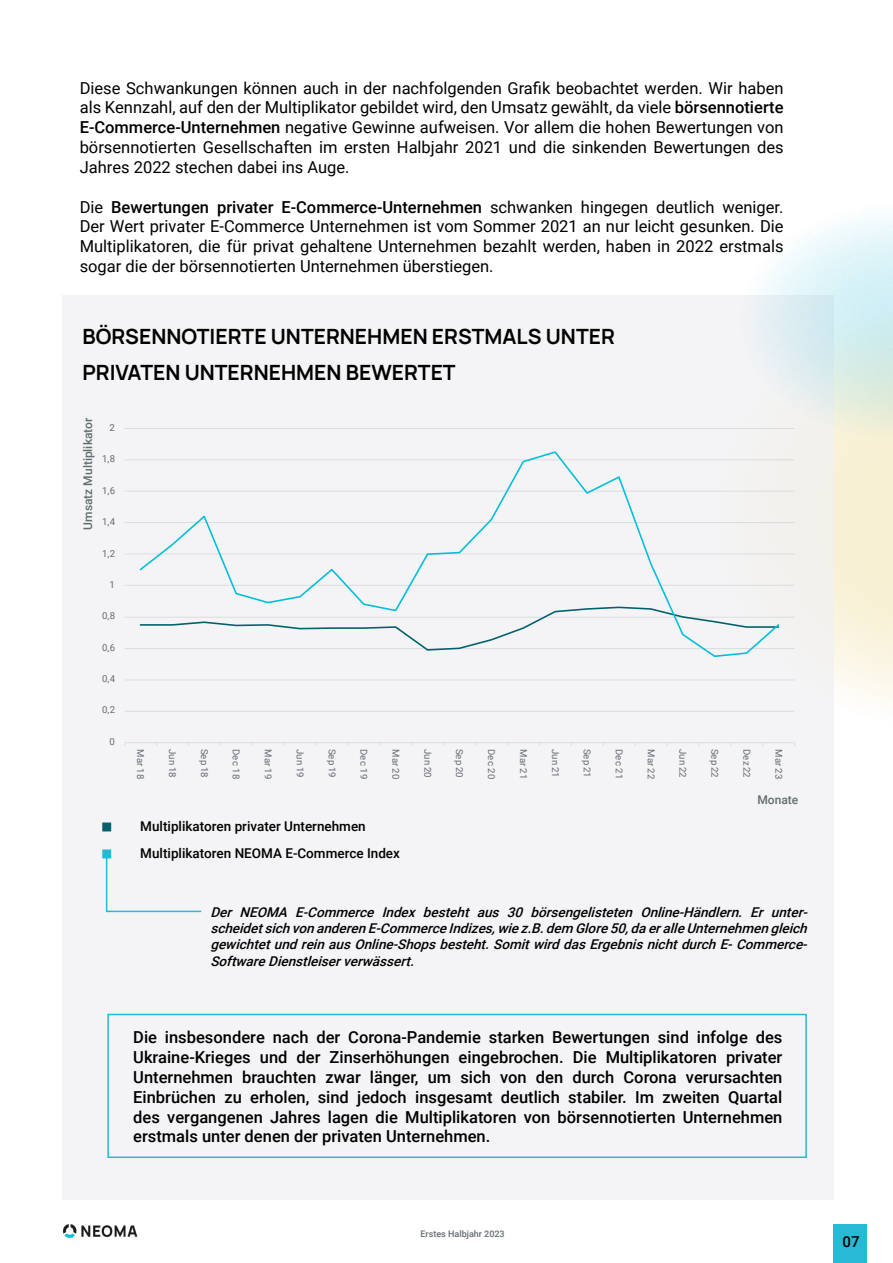
<style>
.page{position:relative;width:893px;height:1263px;background:#fff}
.page>*{position:absolute;margin:0;border:0;box-sizing:border-box;transform-origin:0 0}
.t1{font:200 21px/36px "Manrope";color:#000}
.t2{font:16.5px/19.8px "Roboto";color:#000;text-align:justify}
.t3{font:500 16.5px/19.8px "Roboto";color:#000;text-align:justify}
.t4{font:500 15px "Roboto";color:#000}
.t5{font:italic 500 13.5px/16.2px "Roboto";color:#000;text-align:justify}
.t6{font:500 13.5px/27px "Roboto";color:#000}
.t7{font:500 12px "Roboto";color:#636c70}
.t8{font:9.6px "Roboto";letter-spacing:.005em;color:#636b70}
.t9{font:500 9px "Roboto";color:#636c70}
.s1{font-weight:500}
</style>
<div class="page">
<svg style="left:834px;top:439px;width:59px;height:268px;background:#f8f2da"></svg>
<div style="left:62px;top:295px;width:772px;height:904px;background:#f0f0f3"></div>
<svg style="left:124px;top:428px;width:671px;height:318px"></svg>
<div style="left:102px;top:822px;width:9px;height:9px;background:#06606d;border:2px solid #06606d"></div>
<div style="left:102px;top:849px;width:9px;height:9px;background:#24b9d5;border:2px solid #24b9d5"></div>
<div style="left:107px;top:1014px;width:700px;height:144px;border:2px solid #27b9d5"></div>
<hr style="left:106px;top:851px;width:1px;height:61px;background:#27b9d5">
<hr style="left:107px;top:911px;width:94px;height:1px;background:#27b9d5">
<div style="left:834px;top:1225px;width:33px;height:38px;background:#27b9d5"></div>
<img style="left:62px;top:1224px;width:76px;height:14px">
<svg style="left:740px;top:209px;width:153px;height:230px"></svg>
<p class="t2" style="left:80px;top:77px;width:705px">Diese Schwankungen können auch in der nachfolgenden Grafik beobachtet werden. Wir haben als Kennzahl, auf den der Multiplikator gebildet wird, den Umsatz gewählt, da viele <span class="s1">börsennotierte E-Commerce-Unternehmen</span> negative Gewinne aufweisen. Vor allem die hohen Bewertungen von börsennotierten Gesellschaften im ersten Halbjahr 2021 und die sinkenden Bewertungen des Jahres 2022 stechen dabei ins Auge.</p>
<p class="t2" style="left:80px;top:196px;width:705px">Die <span class="s1">Bewertungen privater E-Commerce-Unternehmen</span> schwanken hingegen deutlich weniger.<br>Der Wert privater E-Commerce Unternehmen ist vom Sommer 2021 an nur leicht gesunken. Die Multiplikatoren, die für privat gehaltene Unternehmen bezahlt werden, haben in 2022 erstmals sogar die der börsennotierten Unternehmen überstiegen.</p>
<p class="t1" style="left:82px;top:317px;width:534px">BÖRSENNOTIERTE UNTERNEHMEN ERSTMALS UNTER<br>PRIVATEN UNTERNEHMEN BEWERTET</p>
<p class="t7" style="left:80px;top:530px;width:113px;rotate:-90deg">Umsatz Multiplikator</p>
<p class="t8" style="left:109px;top:421px;width:7px">2</p>
<p class="t8" style="left:102px;top:452px;width:14px">1,8</p>
<p class="t8" style="left:102px;top:484px;width:14px">1,6</p>
<p class="t8" style="left:102px;top:515px;width:14px">1,4</p>
<p class="t8" style="left:102px;top:546px;width:14px">1,2</p>
<p class="t8" style="left:109px;top:578px;width:7px">1</p>
<p class="t8" style="left:102px;top:609px;width:14px">0,8</p>
<p class="t8" style="left:102px;top:640px;width:14px">0,6</p>
<p class="t8" style="left:102px;top:672px;width:14px">0,4</p>
<p class="t8" style="left:102px;top:703px;width:14px">0,2</p>
<p class="t8" style="left:109px;top:735px;width:7px">0</p>
<p class="t8" style="left:147px;top:749px;width:31px;rotate:90deg">Mar 18</p>
<p class="t8" style="left:179px;top:749px;width:30px;rotate:90deg">Jun 18</p>
<p class="t8" style="left:211px;top:749px;width:30px;rotate:90deg">Sep 18</p>
<p class="t8" style="left:243px;top:749px;width:31px;rotate:90deg">Dec 18</p>
<p class="t8" style="left:275px;top:749px;width:31px;rotate:90deg">Mar 19</p>
<p class="t8" style="left:307px;top:749px;width:30px;rotate:90deg">Jun 19</p>
<p class="t8" style="left:339px;top:749px;width:30px;rotate:90deg">Sep 19</p>
<p class="t8" style="left:371px;top:749px;width:31px;rotate:90deg">Dec 19</p>
<p class="t8" style="left:403px;top:749px;width:31px;rotate:90deg">Mar 20</p>
<p class="t8" style="left:434px;top:749px;width:30px;rotate:90deg">Jun 20</p>
<p class="t8" style="left:466px;top:749px;width:30px;rotate:90deg">Sep 20</p>
<p class="t8" style="left:498px;top:749px;width:31px;rotate:90deg">Dec 20</p>
<p class="t8" style="left:530px;top:749px;width:31px;rotate:90deg">Mar 21</p>
<p class="t8" style="left:562px;top:749px;width:30px;rotate:90deg">Jun 21</p>
<p class="t8" style="left:594px;top:749px;width:30px;rotate:90deg">Sep 21</p>
<p class="t8" style="left:626px;top:749px;width:31px;rotate:90deg">Dec 21</p>
<p class="t8" style="left:658px;top:749px;width:31px;rotate:90deg">Mar 22</p>
<p class="t8" style="left:690px;top:749px;width:30px;rotate:90deg">Jun 22</p>
<p class="t8" style="left:722px;top:749px;width:30px;rotate:90deg">Sep 22</p>
<p class="t8" style="left:754px;top:749px;width:30px;rotate:90deg">Dez 22</p>
<p class="t8" style="left:785px;top:749px;width:31px;rotate:90deg">Mar 23</p>
<p class="t6" style="left:140px;top:812px;width:261px">Multiplikatoren privater Unternehmen<br>Multiplikatoren NEOMA E-Commerce Index</p>
<p class="t7" style="left:757px;top:791px;width:42px">Monate</p>
<p class="t5" style="left:210px;top:903px;width:603px">Der NEOMA E-Commerce Index besteht aus 30 börsengelisteten Online-Händlern. Er unter&shy;scheidetsichvonanderenE-CommerceIndizes,wiez.B.dem Glore50,daeralleUnternehmengleich gewichtetundreinausOnline-Shopsbesteht.SomitwirddasErgebnisnichtdurchE-Commerce-SoftwareDienstleiserverwässert.</p>
<p class="t3" style="left:133px;top:1027px;width:651px">Die insbesondere nach der Corona-Pandemie starken Bewertungen sind infolge des Ukraine-Krieges und der Zinserhöhungen eingebrochen. Die Multiplikatoren privater Unternehmen brauchten zwar länger, um sich von den durch Corona verursachten Einbrüchen zu erholen, sind jedoch insgesamt deutlich stabiler. Im zweiten Quartal des vergangenen Jahres lagen die Multiplikatoren von börsennotierten Unternehmen erstmals unter denen der privaten Unternehmen.</p>
<p class="t9" style="left:421px;top:1227px;width:86px">Erstes Halbjahr 2023</p>
<p class="t4" style="left:843px;top:1231px;width:19px">07</p>
</div>
